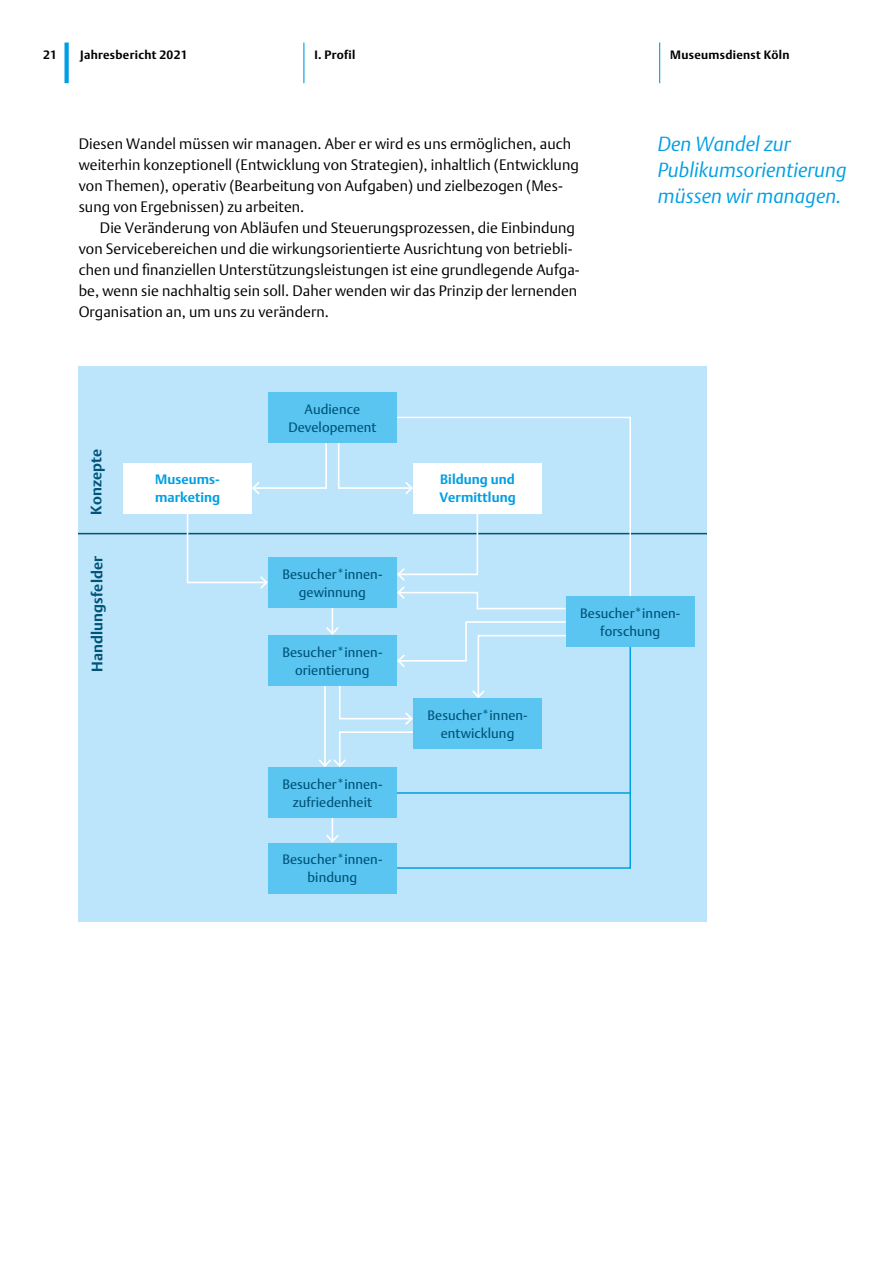
<style>
.page{position:relative;width:893px;height:1263px;background:#fff}
.page>*{position:absolute;margin:0;border:0;box-sizing:border-box;transform-origin:0 0}
.t1{font:italic 300 20.25px/26.2px "Argo DTL";letter-spacing:.005em;color:#009fe3}
.t2{font:300 15px/21px "Argo DTL";letter-spacing:.005em;color:#000}
.t3{font:700 15px "Argo DTL";letter-spacing:.01em;color:#005478}
.t4{font:13.5px/18px "Argo DTL";letter-spacing:.005em;color:#005478;text-align:center}
.t5{font:700 13.5px/18px "Argo DTL";letter-spacing:.005em;color:#009fe3}
.t6{font:700 12px "Argo DTL";letter-spacing:.025em;color:#000}
</style>
<div class="page">
<hr style="left:659px;top:43px;width:1px;height:40px;background:#009fe3">
<hr style="left:303px;top:43px;width:1px;height:40px;background:#009fe3">
<div style="left:64px;top:43px;width:5px;height:40px;background:#009fe3"></div>
<div style="left:79px;top:366px;width:628px;height:556px;background:#bce4fa"></div>
<hr style="left:79px;top:533px;width:628px;height:1px;background:#005478">
<div style="left:123px;top:462px;width:129px;height:51px;background:#fff"></div>
<svg style="left:397px;top:768px;width:234px;height:101px"></svg>
<hr style="left:396px;top:792px;width:234px;height:2px;background:#009fe3">
<svg style="left:326px;top:818px;width:13px;height:24px"></svg>
<div style="left:268px;top:767px;width:129px;height:51px;background:#5bc5f2"></div>
<div style="left:268px;top:842px;width:129px;height:51px;background:#5bc5f2"></div>
<div style="left:268px;top:392px;width:129px;height:51px;background:#5bc5f2"></div>
<svg style="left:186px;top:416px;width:446px;height:352px"></svg>
<div style="left:268px;top:557px;width:129px;height:51px;background:#5bc5f2"></div>
<div style="left:268px;top:635px;width:129px;height:51px;background:#5bc5f2"></div>
<div style="left:566px;top:596px;width:129px;height:51px;background:#5bc5f2"></div>
<p class="t6" style="left:43px;top:47px;width:15px">21</p>
<p class="t6" style="left:80px;top:48px;width:109px">Jahresbericht 2021</p>
<p class="t6" style="left:314px;top:48px;width:43px">I. Profil</p>
<p class="t6" style="left:670px;top:48px;width:121px">Museumsdienst Köln</p>
<p class="t2" style="left:79px;top:133px;width:502px">Diesen Wandel müssen wir managen. Aber er wird es uns ermöglichen, auch weiterhin konzeptionell (Entwicklung von Strategien), inhaltlich (Entwicklung von Themen), operativ (Bearbeitung von Aufgaben) und zielbezogen (Mes&shy;sung von Ergebnissen) zu arbeiten.</p>
<p class="t2" style="left:79px;top:217px;width:503px;text-indent:21px">Die Veränderung von Abläufen und Steuerungsprozessen, die Einbindung von Servicebereichen und die wirkungsorientierte Ausrichtung von betriebli&shy;chen und finanziellen Unterstützungsleistungen ist eine grundlegende Aufga&shy;be, wenn sie nachhaltig sein soll. Daher wenden wir das Prinzip der lernenden Organisation an, um uns zu verändern.</p>
<p class="t3" style="left:87px;top:515px;width:68px;rotate:-90deg">Konzepte</p>
<p class="t4" style="left:288px;top:400px;width:90px">Audience<br>Developement</p>
<p class="t5" style="left:155px;top:470px;width:67px">Museums&shy;marketing</p>
<p class="t5" style="left:439px;top:470px;width:78px">Bildung und<br>Vermittlung</p>
<h1 class="t1" style="left:658px;top:130px;width:190px">Den Wandel zur<br>Publikumsorientierung müssen wir managen.</h1>
<p class="t3" style="left:88px;top:672px;width:118px;rotate:-90deg">Handlungsfelder</p>
<p class="t4" style="left:282px;top:565px;width:102px">Besucher*innen&shy;gewinnung</p>
<p class="t4" style="left:282px;top:643px;width:102px">Besucher*innen&shy;orientierung</p>
<p class="t4" style="left:282px;top:775px;width:102px">Besucher*innen&shy;zufriedenheit</p>
<p class="t4" style="left:282px;top:850px;width:102px">Besucher*innen&shy;bindung</p>
<p class="t4" style="left:428px;top:706px;width:102px">Besucher*innen&shy;entwicklung</p>
<p class="t4" style="left:580px;top:604px;width:102px">Besucher*innen&shy;forschung</p>
</div>
